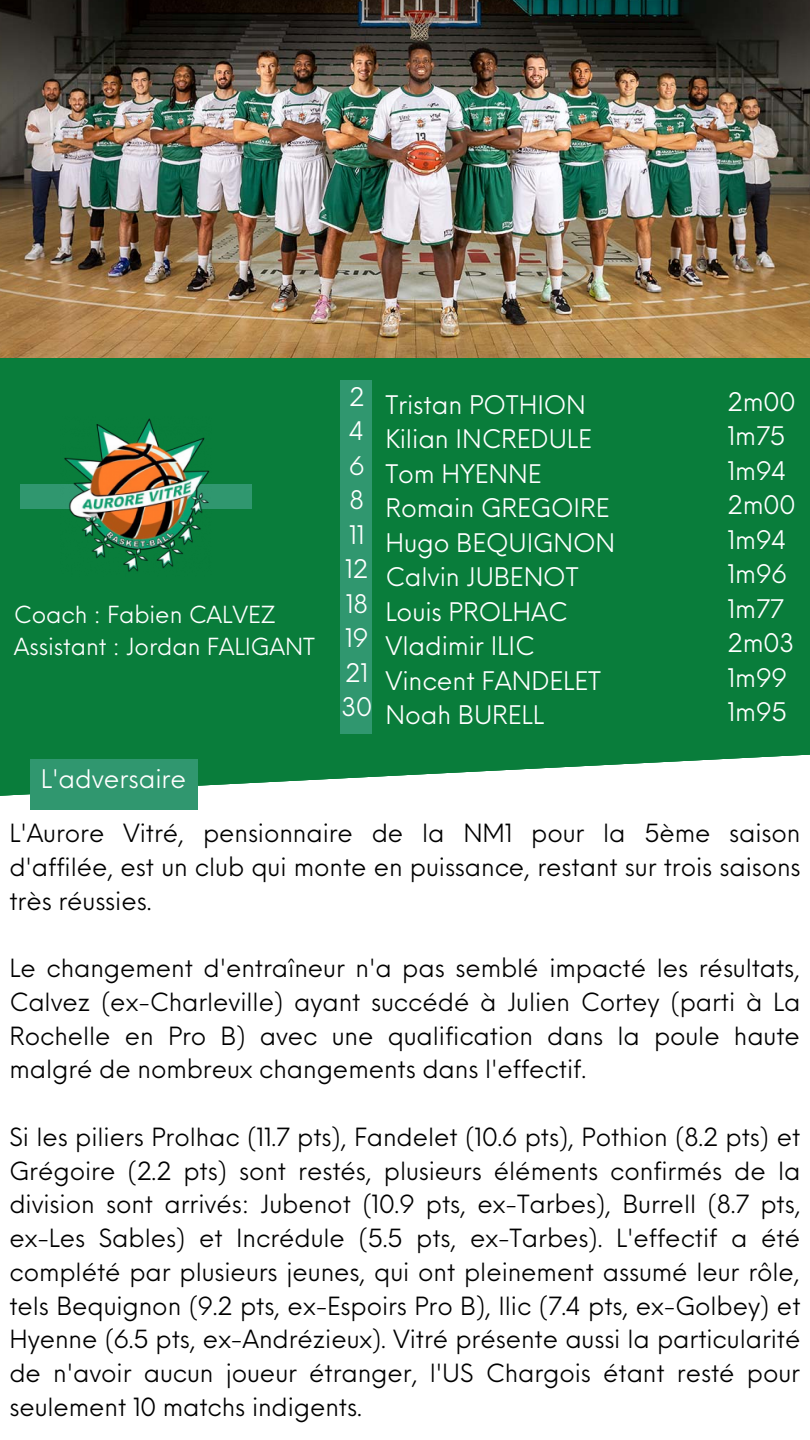
<style>
.page{position:relative;width:810px;height:1440px;background:#097d3b}
.page>*{position:absolute;margin:0;border:0;box-sizing:border-box;transform-origin:0 0}
.t1{font:25px/34.5px "Neue Einstellung";letter-spacing:-.005em;color:#fff}
.t2{font:24.5px/33.8px "Neue Einstellung";letter-spacing:-.005em;color:#000;text-align:justify}
.t3{font:23px/31.5px "Neue Einstellung";letter-spacing:-.005em;color:#fff}
</style>
<div class="page">
<div style="left:20px;top:484px;width:231px;height:24px;background:#30976f"></div>
<div style="left:0;top:754px;width:810px;height:686px;background:#fff"></div>
<div style="left:30px;top:759px;width:167px;height:51px;background:#30976f"></div>
<img style="left:61px;top:418px;width:150px;height:154px">
<img style="left:0;top:0;width:810px;height:357px">
<div style="left:341px;top:380px;width:31px;height:353px;background:#30976f"></div>
<p class="t3" style="left:14px;top:597px;width:302px">Coach : Fabien CALVEZ<br>Assistant : Jordan FALIGANT</p>
<p class="t1" style="left:341px;top:377px;width:32px;text-align:center">2<br>4<br>6<br>8<br>11<br>12<br>18<br>19<br>21<br>30</p>
<p class="t1" style="left:385px;top:385px;width:231px">Tristan POTHION<br>Kilian INCREDULE<br>Tom HYENNE<br>Romain GREGOIRE<br>Hugo BEQUIGNON<br>Calvin JUBENOT<br>Louis PROLHAC<br>Vladimir ILIC<br>Vincent FANDELET<br>Noah BURELL</p>
<p class="t1" style="left:728px;top:382px;width:69px">2m00<br>1m75<br>1m94<br>2m00<br>1m94<br>1m96<br>1m77<br>2m03<br>1m99<br>1m95</p>
<p class="t1" style="left:41px;top:760px;width:147px">L'adversaire</p>
<p class="t2" style="left:9px;top:814px;width:793px">L'Aurore Vitré, pensionnaire de la NM1 pour la 5ème saison d'affilée, est un club qui monte en puissance, restant sur trois saisons très réussies.</p>
<p class="t2" style="left:9px;top:949px;width:793px">Le changement d'entraîneur n'a pas semblé impacté les résultats, Calvez (ex-Charleville) ayant succédé à Julien Cortey (parti à La Rochelle en Pro B) avec une qualification dans la poule haute malgré de nombreux changements dans l'effectif.</p>
<p class="t2" style="left:9px;top:1118px;width:793px">Si les piliers Prolhac (11.7 pts), Fandelet (10.6 pts), Pothion (8.2 pts) et Grégoire (2.2 pts) sont restés, plusieurs éléments confirmés de la division sont arrivés: Jubenot (10.9 pts, ex-Tarbes), Burrell (8.7 pts, ex-Les Sables) et Incrédule (5.5 pts, ex-Tarbes). L'effectif a été complété par plusieurs jeunes, qui ont pleinement assumé leur rôle, tels Bequignon (9.2 pts, ex-Espoirs Pro B), Ilic (7.4 pts, ex-Golbey) et Hyenne (6.5 pts, ex-Andrézieux). Vitré présente aussi la particularité de n'avoir aucun joueur étranger, l'US Chargois étant resté pour seulement 10 matchs indigents.</p>
</div>
